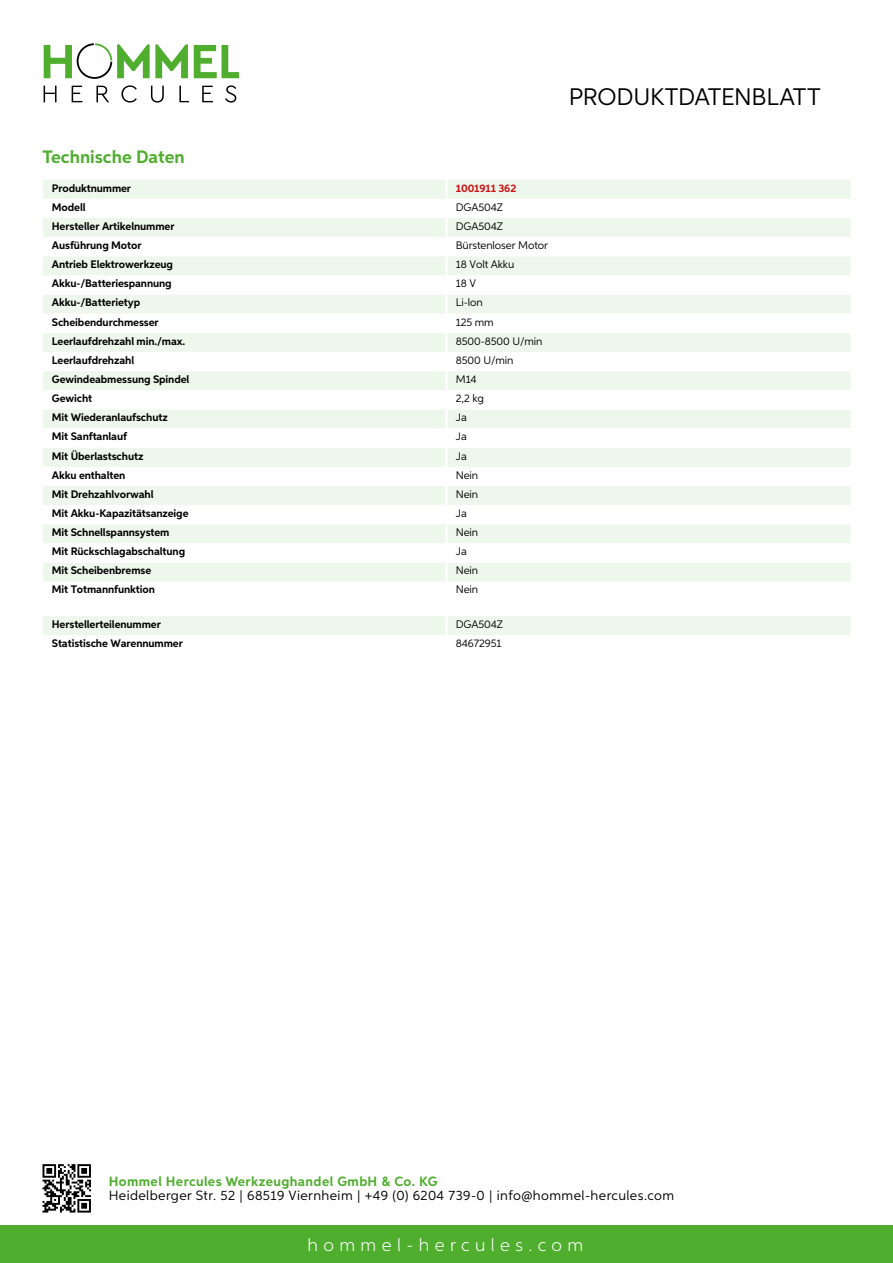
<style>
.page{position:relative;width:893px;height:1263px;background:#fff}
.page>*{position:absolute;margin:0;border:0;box-sizing:border-box;transform-origin:0 0}
.t1{font:24px "Aspira";letter-spacing:-.01em;color:#000}
.t2{font:300 18px "Aspira";letter-spacing:.3em;color:#fff}
.t3{font:700 18px "Aspira";color:#50ae2f}
.t4{font:13.5px "Aspira";letter-spacing:.03em;color:#000}
.t5{font:700 13.5px "Aspira";letter-spacing:.03em;color:#50ae2f}
.t6{font:700 10.95px "Aspira";letter-spacing:-.01em;color:#000}
.t7{font:10.95px "Aspira";letter-spacing:-.01em;color:#000}
.t8{font:700 10.95px "Aspira";letter-spacing:-.01em;color:#cd1013}
</style>
<div class="page">
<div style="left:0;top:1226px;width:893px;height:37px;background:#50ae2f"></div>
<svg style="left:43px;top:1164px;width:48px;height:48px"></svg>
<svg style="left:194px;top:45px;width:45px;height:33px"></svg>
<svg style="left:44px;top:43px;width:144px;height:36px"></svg>
<svg style="left:44px;top:86px;width:13px;height:16px"></svg>
<svg style="left:72px;top:86px;width:10px;height:16px"></svg>
<svg style="left:96px;top:86px;width:13px;height:16px"></svg>
<svg style="left:121px;top:85px;width:16px;height:18px"></svg>
<svg style="left:151px;top:86px;width:13px;height:17px"></svg>
<svg style="left:179px;top:86px;width:10px;height:16px"></svg>
<svg style="left:202px;top:86px;width:11px;height:16px"></svg>
<svg style="left:225px;top:85px;width:11px;height:18px"></svg>
<div style="left:43px;top:180px;width:807px;height:19px;background:#eef7eb"></div>
<svg style="left:43px;top:218px;width:807px;height:363px;fill:#eef7eb"></svg>
<hr style="left:445px;top:180px;width:3px;height:19px;background:#fff">
<hr style="left:445px;top:218px;width:3px;height:19px;background:#fff">
<hr style="left:445px;top:237px;width:3px;height:19px;background:#fff">
<hr style="left:445px;top:256px;width:3px;height:19px;background:#fff">
<hr style="left:445px;top:275px;width:3px;height:20px;background:#fff">
<hr style="left:445px;top:295px;width:3px;height:19px;background:#fff">
<hr style="left:445px;top:314px;width:3px;height:19px;background:#fff">
<hr style="left:445px;top:333px;width:3px;height:19px;background:#fff">
<hr style="left:445px;top:352px;width:3px;height:19px;background:#fff">
<hr style="left:445px;top:371px;width:3px;height:19px;background:#fff">
<hr style="left:445px;top:390px;width:3px;height:19px;background:#fff">
<hr style="left:445px;top:409px;width:3px;height:20px;background:#fff">
<hr style="left:445px;top:429px;width:3px;height:19px;background:#fff">
<hr style="left:445px;top:448px;width:3px;height:19px;background:#fff">
<hr style="left:445px;top:467px;width:3px;height:19px;background:#fff">
<hr style="left:445px;top:486px;width:3px;height:19px;background:#fff">
<hr style="left:445px;top:505px;width:3px;height:19px;background:#fff">
<hr style="left:445px;top:524px;width:3px;height:19px;background:#fff">
<hr style="left:445px;top:543px;width:3px;height:19px;background:#fff">
<hr style="left:445px;top:562px;width:3px;height:20px;background:#fff">
<div style="left:43px;top:616px;width:807px;height:19px;background:#eef7eb"></div>
<h2 class="t3" style="left:43px;top:146px;width:144px">Technische Daten</h2>
<p class="t6" style="left:52px;top:181px;width:81px">Produktnummer</p>
<p class="t8" style="left:456px;top:181px;width:62px">1001911 362</p>
<p class="t6" style="left:52px;top:200px;width:35px">Modell</p>
<p class="t7" style="left:456px;top:200px;width:49px">DGA504Z</p>
<p class="t6" style="left:52px;top:219px;width:124px">Hersteller Artikelnummer</p>
<p class="t7" style="left:456px;top:220px;width:49px">DGA504Z</p>
<p class="t6" style="left:52px;top:239px;width:91px">Ausführung Motor</p>
<p class="t7" style="left:456px;top:239px;width:94px">Bürstenloser Motor</p>
<p class="t6" style="left:52px;top:258px;width:123px">Antrieb Elektrowerkzeug</p>
<p class="t7" style="left:456px;top:258px;width:60px">18 Volt Akku</p>
<p class="t6" style="left:52px;top:277px;width:121px">Akku-/Batteriespannung</p>
<p class="t7" style="left:456px;top:277px;width:22px">18 V</p>
<p class="t6" style="left:52px;top:296px;width:90px">Akku-/Batterietyp</p>
<p class="t7" style="left:456px;top:296px;width:28px">Li-lon</p>
<p class="t6" style="left:52px;top:315px;width:108px">Scheibendurchmesser</p>
<p class="t7" style="left:456px;top:315px;width:39px">125 mm</p>
<p class="t6" style="left:52px;top:334px;width:135px">Leerlaufdrehzahl min./max.</p>
<p class="t7" style="left:456px;top:334px;width:88px">8500-8500 U/min</p>
<p class="t6" style="left:52px;top:353px;width:84px">Leerlaufdrehzahl</p>
<p class="t7" style="left:456px;top:353px;width:59px">8500 U/min</p>
<p class="t6" style="left:52px;top:372px;width:139px">Gewindeabmessung Spindel</p>
<p class="t7" style="left:456px;top:373px;width:22px">M14</p>
<p class="t6" style="left:52px;top:392px;width:42px">Gewicht</p>
<p class="t7" style="left:456px;top:392px;width:30px">2,2 kg</p>
<p class="t6" style="left:52px;top:411px;width:117px">Mit Wiederanlaufschutz</p>
<p class="t7" style="left:456px;top:411px;width:13px">Ja</p>
<p class="t6" style="left:52px;top:430px;width:77px">Mit Sanftanlauf</p>
<p class="t7" style="left:456px;top:430px;width:13px">Ja</p>
<p class="t6" style="left:52px;top:449px;width:93px">Mit Überlastschutz</p>
<p class="t7" style="left:456px;top:449px;width:13px">Ja</p>
<p class="t6" style="left:52px;top:468px;width:75px">Akku enthalten</p>
<p class="t7" style="left:456px;top:468px;width:24px">Nein</p>
<p class="t6" style="left:52px;top:487px;width:103px">Mit Drehzahlvorwahl</p>
<p class="t7" style="left:456px;top:487px;width:24px">Nein</p>
<p class="t6" style="left:52px;top:506px;width:138px">Mit Akku-Kapazitätsanzeige</p>
<p class="t7" style="left:456px;top:506px;width:13px">Ja</p>
<p class="t6" style="left:52px;top:526px;width:119px">Mit Schnellspannsystem</p>
<p class="t7" style="left:456px;top:526px;width:24px">Nein</p>
<p class="t6" style="left:52px;top:545px;width:135px">Mit Rückschlagabschaltung</p>
<p class="t7" style="left:456px;top:545px;width:13px">Ja</p>
<p class="t6" style="left:52px;top:564px;width:101px">Mit Scheibenbremse</p>
<p class="t7" style="left:456px;top:564px;width:24px">Nein</p>
<p class="t6" style="left:52px;top:583px;width:105px">Mit Totmannfunktion</p>
<p class="t7" style="left:456px;top:583px;width:24px">Nein</p>
<p class="t6" style="left:52px;top:618px;width:111px">Herstellerteilenummer</p>
<p class="t7" style="left:456px;top:618px;width:49px">DGA504Z</p>
<p class="t6" style="left:52px;top:637px;width:132px">Statistische Warennummer</p>
<p class="t7" style="left:456px;top:637px;width:47px">84672951</p>
<h1 class="t1" style="left:569px;top:82px;width:253px">Produktdatenblatt</h1>
<p class="t5" style="left:109px;top:1172px;width:330px">Hommel Hercules Werkzeughandel GmbH &amp; Co. KG</p>
<p class="t4" style="left:109px;top:1187px;width:567px">Heidelberger Str. 52 | 68519 Viernheim | +49 (0) 6204 739-0 | info@hommel-hercules.com</p>
<h2 class="t2" style="left:307px;top:1234px;width:277px">hommel-hercules.com</h2>
</div>
